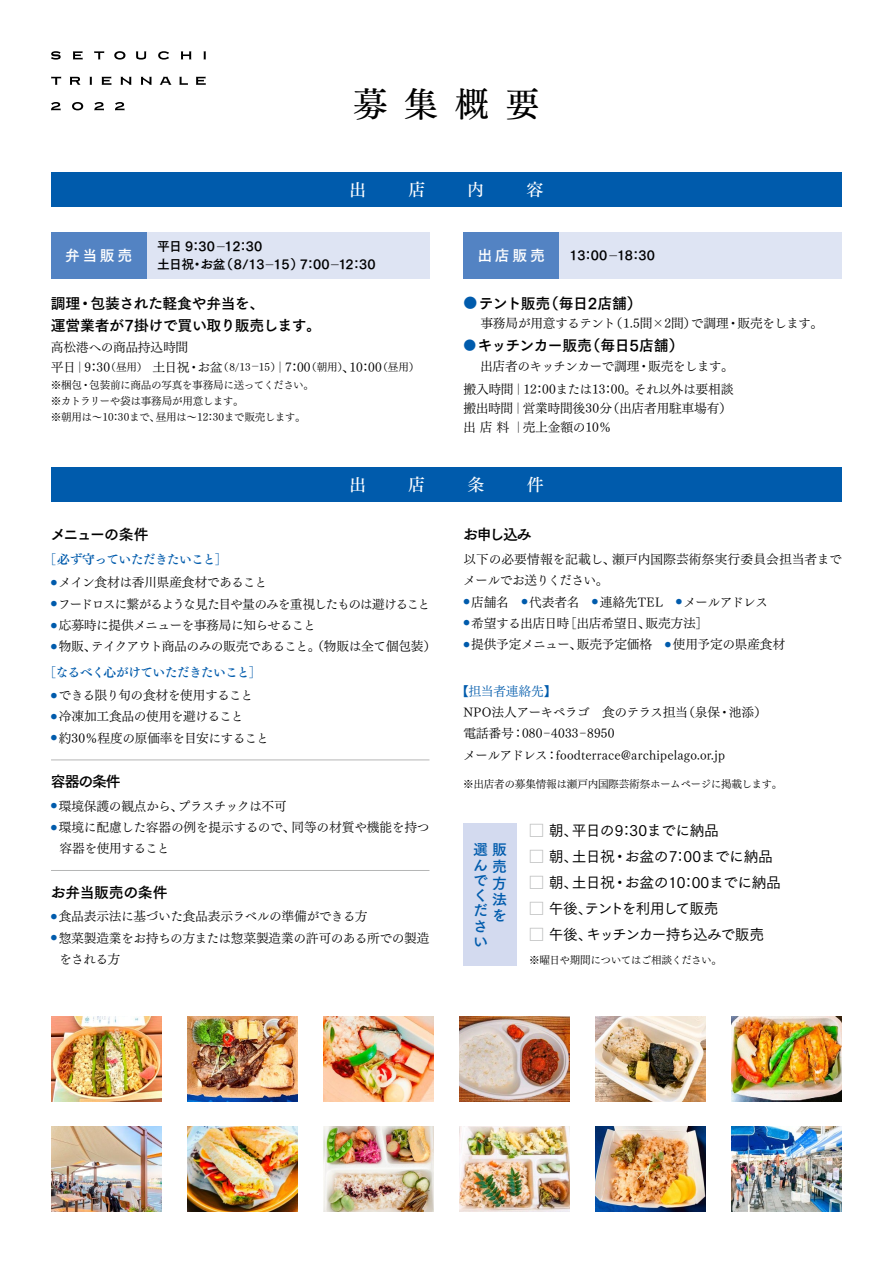
<style>
.page{position:relative;width:893px;height:1263px;background:#fff}
.page>*{position:absolute;margin:0;border:0;box-sizing:border-box;transform-origin:0 0}
.t1{font:34.05px "Tsuku Min Pro D";color:#000}
.t2{font:16.95px "Tsuku Min Pro D";color:#fff}
.t3{font:14.85px/22.4px "Tsuku Go Pro B";letter-spacing:-.03em;color:#000}
.t4{font:14.85px "Tsuku Go Pro M";letter-spacing:-.04em;color:#000}
.t5{font:14.85px "Tsuku Go Pro M";letter-spacing:-.085em;color:#000}
.t6{font:14.85px "Tsuku Go Pro M";letter-spacing:-.07em;color:#000}
.t7{font:14.85px/16.6px "Tsuku Go Pro B";color:#005bac;text-align:right}
.t8{font:14.85px "Tsuku Go Pro B";letter-spacing:.18em;color:#fff}
.t9{font:14.85px "Tsuku Go Pro B";letter-spacing:-.085em;color:#000}
.t10{font:12.75px/21.3px "Tsuku Min Pro R";letter-spacing:-.025em;color:#000}
.t11{font:12.75px/21.3px "Tsuku Min Pro R";letter-spacing:.01em;color:#000}
.t12{font:12.75px/18.6px "Tsuku Go Pro B";letter-spacing:-.025em;color:#000}
.t13{font:12.75px/21.3px "Tsuku Min Pro R";letter-spacing:-.005em;color:#000}
.t14{font:12.75px "Tsuku Min Pro B";letter-spacing:-.05em;color:#005bac}
.t15{font:12.75px "Tsuku Min Pro R";letter-spacing:-.09em;color:#000}
.t16{font:12.75px "Tsuku Min Pro R";letter-spacing:-.05em;color:#000}
.t17{font:12.75px "Tsuku Min Pro R";letter-spacing:-.015em;color:#005bac}
.t18{font:10.65px/15.9px "Tsuku Min Pro R";letter-spacing:-.035em;color:#000}
.s1{font-family:"Tsuku Go Pro L"}
.s2{font-size:13.8px;color:#005bac}
.s3{font-size:12.75px;color:#005bac}
.s4{font-size:10.65px}
.s5{font-family:"Tsuku Go Pro L";color:#b5b6b6}
</style>
<div class="page">
<hr style="left:51px;top:760px;width:378px;height:1px;background:#b5b6b6">
<hr style="left:51px;top:870px;width:378px;height:1px;background:#b5b6b6">
<div style="left:51px;top:232px;width:96px;height:47px;background:#5383c3"></div>
<div style="left:463px;top:232px;width:96px;height:47px;background:#5383c3"></div>
<div style="left:147px;top:232px;width:282px;height:47px;background:#dee4f3"></div>
<div style="left:559px;top:232px;width:283px;height:47px;background:#dee4f3"></div>
<div style="left:51px;top:172px;width:791px;height:34px;background:#005bac"></div>
<div style="left:51px;top:468px;width:791px;height:34px;background:#005bac"></div>
<img style="left:51px;top:1016px;width:111px;height:85px">
<img style="left:187px;top:1016px;width:111px;height:85px">
<img style="left:459px;top:1127px;width:111px;height:85px">
<img style="left:187px;top:1127px;width:111px;height:85px">
<img style="left:51px;top:1127px;width:111px;height:85px">
<img style="left:323px;top:1016px;width:111px;height:85px">
<img style="left:323px;top:1127px;width:111px;height:85px">
<img style="left:595px;top:1127px;width:111px;height:85px">
<img style="left:459px;top:1016px;width:111px;height:85px">
<img style="left:731px;top:1127px;width:111px;height:85px">
<img style="left:595px;top:1016px;width:111px;height:85px">
<img style="left:731px;top:1016px;width:111px;height:85px">
<svg style="left:94px;top:51px;width:10px;height:8px"></svg>
<svg style="left:51px;top:51px;width:10px;height:9px"></svg>
<svg style="left:73px;top:51px;width:10px;height:9px"></svg>
<svg style="left:136px;top:51px;width:10px;height:9px"></svg>
<svg style="left:158px;top:51px;width:11px;height:9px"></svg>
<svg style="left:181px;top:51px;width:11px;height:8px"></svg>
<svg style="left:203px;top:51px;width:3px;height:8px"></svg>
<svg style="left:114px;top:51px;width:11px;height:9px"></svg>
<svg style="left:160px;top:77px;width:12px;height:8px"></svg>
<svg style="left:70px;top:77px;width:11px;height:8px"></svg>
<svg style="left:120px;top:77px;width:12px;height:8px"></svg>
<svg style="left:179px;top:77px;width:9px;height:8px"></svg>
<svg style="left:101px;top:76px;width:10px;height:9px"></svg>
<svg style="left:196px;top:76px;width:10px;height:9px"></svg>
<svg style="left:89px;top:77px;width:3px;height:8px"></svg>
<svg style="left:51px;top:76px;width:10px;height:9px"></svg>
<svg style="left:141px;top:77px;width:11px;height:8px"></svg>
<svg style="left:51px;top:102px;width:10px;height:9px"></svg>
<svg style="left:94px;top:102px;width:10px;height:9px"></svg>
<svg style="left:115px;top:102px;width:10px;height:9px"></svg>
<svg style="left:72px;top:102px;width:11px;height:8px"></svg>
<div style="left:463px;top:823px;width:54px;height:142px;background:#d3daef"></div>
<h1 class="t1" style="left:354px;top:74px;width:187px">募集概要</h1>
<h2 class="t2" style="left:349px;top:174px;width:19px">出</h2>
<h2 class="t2" style="left:408px;top:174px;width:19px">店</h2>
<h2 class="t2" style="left:467px;top:174px;width:19px">内</h2>
<h2 class="t2" style="left:526px;top:174px;width:19px">容</h2>
<p class="t12" style="left:157px;top:235px;width:220px">平日 9：30 <span class="s1">—</span>12：30<br>土日祝・お盆（8/13<span class="s1">—</span>15）7：00<span class="s1">—</span>12：30</p>
<p class="t12" style="left:569px;top:244px;width:87px">13：00 <span class="s1">—</span>18：30</p>
<p class="t3" style="left:463px;top:290px;width:180px"><span class="s2">●</span>テント販売（毎日2店舗）</p>
<p class="t10" style="left:480px;top:311px;width:344px">事務局が用意するテント（1.5間×2間）で調理・販売をします。</p>
<p class="t3" style="left:463px;top:333px;width:221px"><span class="s3">●</span>キッチンカー販売（毎日5店舗）</p>
<p class="t10" style="left:463px;top:352px;width:272px;line-height:23.4px;text-align:right">出店者のキッチンカーで調理・販売をします。<br>搬入時間｜12：00または13：00。それ以外は要相談</p>
<p class="t10" style="left:463px;top:397px;width:270px;line-height:19.2px">搬出時間｜営業時間後30分（出店者用駐車場有）出店料｜売上金額の10％</p>
<p class="t8" style="left:65px;top:242px;width:69px">弁当販売</p>
<p class="t8" style="left:477px;top:242px;width:69px">出店販売</p>
<p class="t3" style="left:51px;top:290px;width:272px">調理・包装された軽食や弁当を、<br>運営業者が7掛けで買い取り販売します。</p>
<p class="t10" style="left:51px;top:336px;width:370px;line-height:19.2px">高松港への商品持込時間<br>平日｜9：30<span class="s4">（昼用）</span>　土日祝・お盆<span class="s4">（8/13 </span><sup>—</sup><span class="s4">15）</span>｜7：00<span class="s4">（朝用）</span>、10：00<span class="s4">（昼用）</span></p>
<p class="t18" style="left:51px;top:376px;width:265px">※梱包・包装前に商品の写真を事務局に送ってください。※カトラリーや袋は事務局が用意します。<br>※朝用は〜10：30まで、昼用は〜12：30まで販売します。</p>
<h2 class="t2" style="left:349px;top:470px;width:19px">出</h2>
<h2 class="t2" style="left:408px;top:470px;width:19px">店</h2>
<h2 class="t2" style="left:467px;top:470px;width:19px">条</h2>
<h2 class="t2" style="left:527px;top:470px;width:19px">件</h2>
<p class="t9" style="left:51px;top:522px;width:99px">メニューの条件</p>
<p class="t14" style="left:43px;top:549px;width:186px">［必ず守っていただきたいこと］</p>
<p class="t10" style="left:51px;top:570px;width:218px"><sup>●</sup> メイン食材は香川県産食材であること</p>
<p class="t15" style="left:51px;top:592px;width:381px"><sup>●</sup> フードロスに繋がるような見た目や量のみを重視したものは避けること</p>
<p class="t10" style="left:51px;top:613px;width:266px"><sup>●</sup> 応募時に提供メニューを事務局に知らせること</p>
<p class="t10" style="left:51px;top:634px;width:387px"><sup>●</sup> 物販、テイクアウト商品のみの販売であること。（物販は全て個包装）</p>
<p class="t14" style="left:43px;top:662px;width:220px">［なるべく心がけていただきたいこと］</p>
<p class="t16" style="left:51px;top:684px;width:204px"><sup>●</sup> できる限り旬の食材を使用すること</p>
<p class="t10" style="left:51px;top:704px;width:194px"><sup>●</sup> 冷凍加工食品の使用を避けること</p>
<p class="t10" style="left:51px;top:726px;width:219px"><sup>●</sup> 約30％程度の原価率を目安にすること</p>
<p class="t3" style="left:51px;top:768px;width:71px">容器の条件</p>
<p class="t10" style="left:51px;top:794px;width:237px"><sup>●</sup> 環境保護の観点から、プラスチックは不可</p>
<p class="t10" style="left:59px;top:815px;width:372px;text-indent:-9px"><sup>●</sup> 環境に配慮した容器の例を提示するので、同等の材質や機能を持つ容器を使用すること</p>
<p class="t3" style="left:51px;top:879px;width:118px">お弁当販売の条件</p>
<p class="t10" style="left:51px;top:904px;width:318px"><sup>●</sup> 食品表示法に基づいた食品表示ラベルの準備ができる方</p>
<p class="t10" style="left:59px;top:925px;width:372px;text-indent:-8px"><sup>●</sup> 惣菜製造業をお持ちの方または惣菜製造業の許可のある所での製造をされる方</p>
<p class="t3" style="left:463px;top:522px;width:70px">お申し込み</p>
<p class="t13" style="left:463px;top:547px;width:380px">以下の必要情報を記載し、瀬戸内国際芸術祭実行委員会担当者までメールでお送りください。</p>
<p class="t10" style="left:463px;top:589px;width:306px"><sup>●</sup> 店舗名　<sup>●</sup> 代表者名　<sup>●</sup> 連絡先TEL　<sup>●</sup> メールアドレス</p>
<p class="t10" style="left:463px;top:611px;width:246px"><sup>●</sup> 希望する出店日時［出店希望日、販売方法］</p>
<p class="t10" style="left:463px;top:632px;width:323px"><sup>●</sup> 提供予定メニュー、販売予定価格　<sup>●</sup> 使用予定の県産食材</p>
<p class="t17" style="left:456px;top:680px;width:102px">【担当者連絡先】</p>
<p class="t11" style="left:463px;top:700px;width:305px">NPO法人アーキペラゴ　食のテラス担当（泉保・池添）電話番号：080－4033－8950<br>メールアドレス：foodterrace@archipelago.or.jp</p>
<p class="t18" style="left:463px;top:774px;width:321px">※出店者の募集情報は瀬戸内国際芸術祭ホームページに掲載します。</p>
<p class="t7" style="left:473px;top:839px;width:35px">選販ん売方<br>法<br>を</p>
<p class="t7" style="left:473px;top:871px;width:16px;line-height:15.1px;text-align:left">でください</p>
<p class="t4" style="left:529px;top:818px;width:191px"><span class="s5">□</span> 朝、平日の9：30までに納品</p>
<p class="t4" style="left:529px;top:844px;width:245px"><span class="s5">□</span> 朝、土日祝・お盆の7：00までに納品</p>
<p class="t4" style="left:529px;top:870px;width:253px"><span class="s5">□</span> 朝、土日祝・お盆の10：00までに納品</p>
<p class="t6" style="left:529px;top:896px;width:191px"><span class="s5">□</span> 午後、テントを利用して販売</p>
<p class="t5" style="left:529px;top:922px;width:236px"><span class="s5">□</span> 午後、キッチンカー持ち込みで販売</p>
<p class="t18" style="left:529px;top:951px;width:194px">※曜日や期間についてはご相談ください。</p>
</div>
